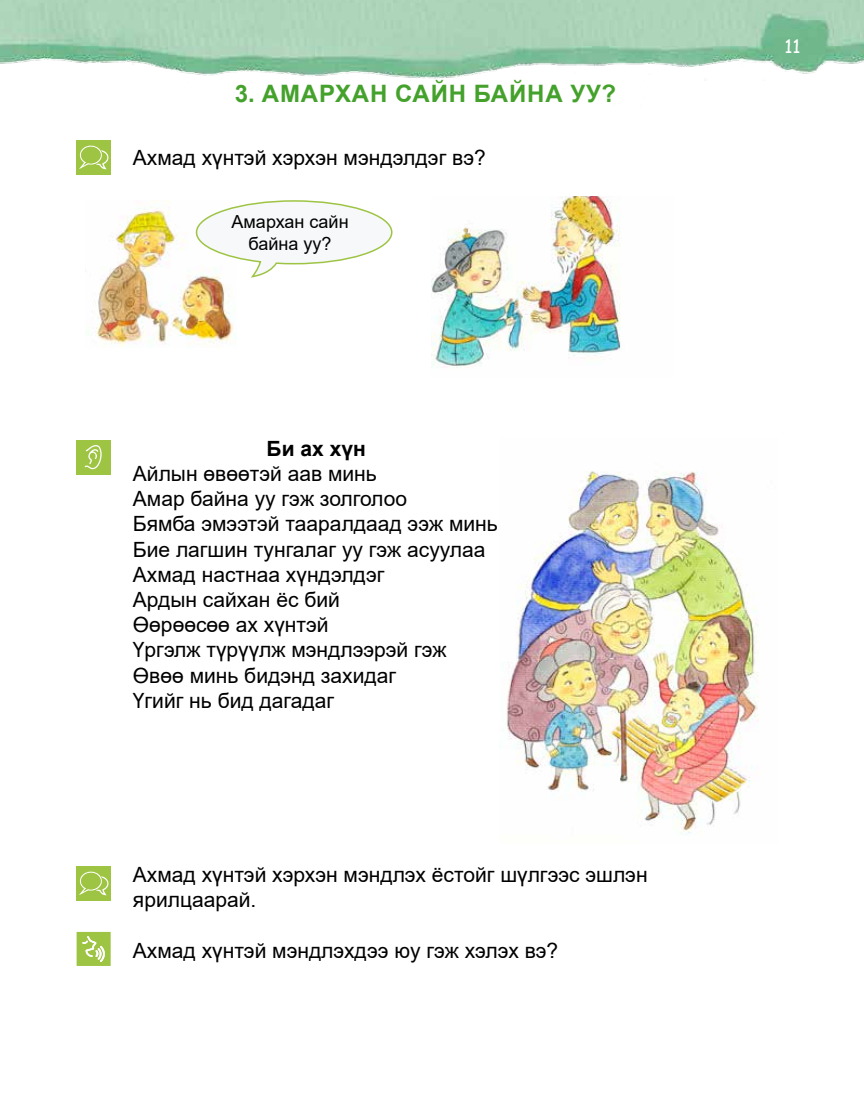
<style>
.page{position:relative;width:864px;height:1106px;background:#fff}
.page>*{position:absolute;margin:0;border:0;box-sizing:border-box;transform-origin:0 0}
.t1{font:700 24px "Arial";letter-spacing:.035em;color:#44a12b}
.t2{font:21px/25.2px "Arial";color:#000}
.t3{font:700 21px "Arial";color:#000}
.t4{font:18px/21.6px "Arial";color:#000;text-align:center}
.t5{font:18px "Mogul Comic Sans";color:#fff}
</style>
<div class="page">
<img style="left:0;top:0;width:863px;height:79px">
<img style="left:506px;top:471px;width:253px;height:364px">
<img style="left:95px;top:200px;width:141px;height:147px">
<svg style="left:195px;top:200px;width:198px;height:78px"></svg>
<div style="left:77px;top:141px;width:34px;height:34px;background:#9ec444"></div>
<svg style="left:79px;top:145px;width:30px;height:24px"></svg>
<div style="left:77px;top:866px;width:34px;height:34px;background:#9ec444"></div>
<svg style="left:79px;top:871px;width:30px;height:24px"></svg>
<img style="left:432px;top:196px;width:189px;height:172px">
<div style="left:77px;top:440px;width:34px;height:34px;background:#9ec444"></div>
<svg style="left:85px;top:445px;width:17px;height:24px"></svg>
<svg style="left:77px;top:932px;width:34px;height:34px"></svg>
<p class="t1" style="left:235px;top:77px;width:383px">3. АМАРХАН САЙН БАЙНА УУ?</p>
<p class="t2" style="left:133px;top:145px;width:354px">Ахмад хүнтэй хэрхэн мэндэлдэг вэ?</p>
<p class="t4" style="left:231px;top:211px;width:118px">Амархан сайн байна уу?</p>
<p class="t3" style="left:266px;top:433px;width:101px">Би ах хүн</p>
<p class="t2" style="left:133px;top:461px;width:366px">Айлын өвөөтэй аав минь<br>Амар байна уу гэж золголоо<br>Бямба эмээтэй тааралдаад ээж минь<br>Бие лагшин тунгалаг уу гэж асуулаа<br>Ахмад настнаа хүндэлдэг<br>Ардын сайхан ёс бий<br>Өөрөөсөө ах хүнтэй<br>Үргэлж түрүүлж мэндлээрэй гэж<br>Өвөө минь бидэнд захидаг<br>Үгийг нь бид дагадаг</p>
<p class="t2" style="left:133px;top:862px;width:516px">Ахмад хүнтэй хэрхэн мэндлэх ёстойг шүлгээс эшлэн ярилцаарай.</p>
<p class="t2" style="left:133px;top:937px;width:426px">Ахмад хүнтэй мэндлэхдээ юу гэж хэлэх вэ?</p>
<p class="t5" style="left:784px;top:34px;width:18px">11</p>
</div>
